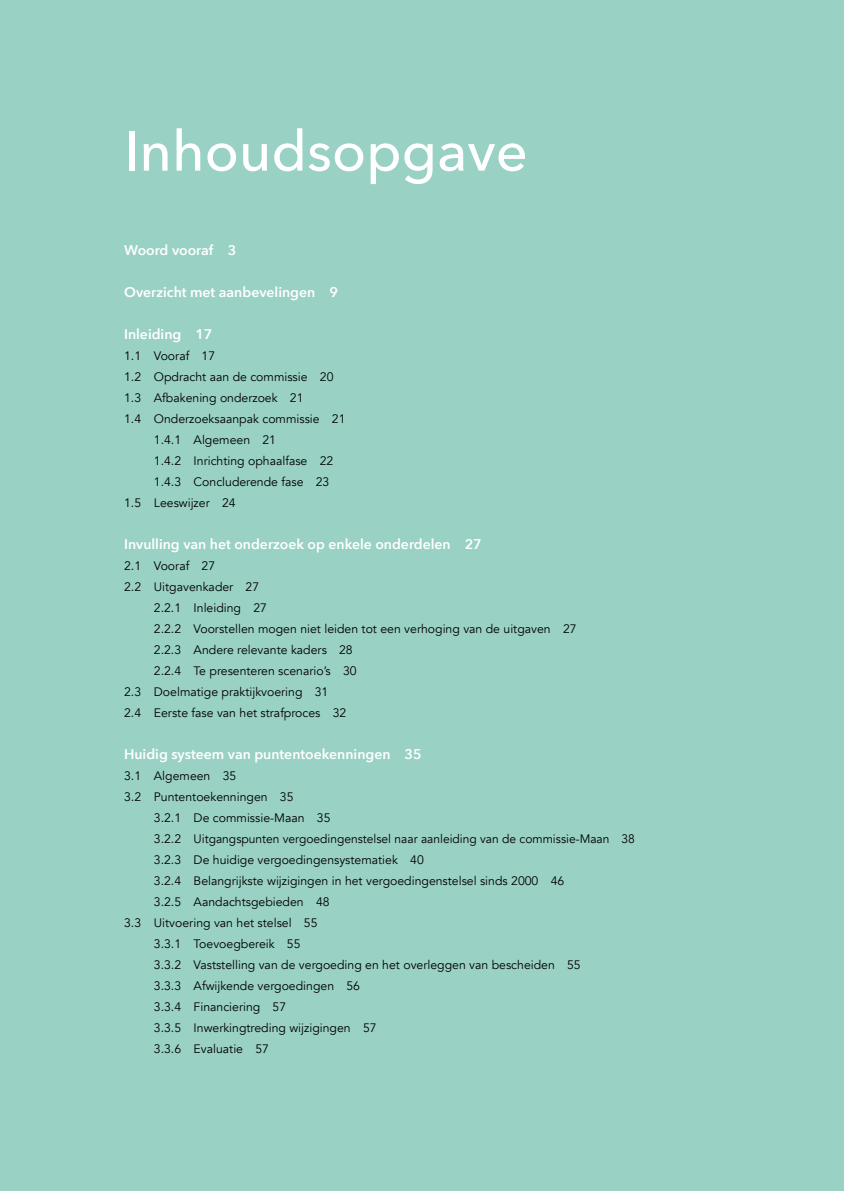
<style>
.page{position:relative;width:844px;height:1191px;background:#fff}
.page>*{position:absolute;margin:0;border:0;box-sizing:border-box;transform-origin:0 0}
.t1{font:500 56px "Avenir Next";color:#fff}
.t2{font:600 14px "Avenir Next";color:#fff}
.t3{font:12.25px "Avenir";color:#000}
</style>
<div class="page">
<div style="left:1px;top:0;width:842px;height:1191px;background:#99d1c4"></div>
<h1 class="t1" style="left:124px;top:103px;width:405px">Inhoudsopgave</h1>
<p class="t2" style="left:124px;top:238px;width:114px">Woord vooraf 3</p>
<p class="t2" style="left:124px;top:280px;width:215px">Overzicht met aanbevelingen 9</p>
<p class="t2" style="left:124px;top:322px;width:90px">Inleiding 17</p>
<p class="t3" style="left:124px;top:348px;width:93px">1.1 Vooraf 17</p>
<p class="t3" style="left:124px;top:369px;width:211px">1.2 Opdracht aan de commissie 20</p>
<p class="t3" style="left:124px;top:390px;width:181px">1.3 Afbakening onderzoek 21</p>
<p class="t3" style="left:124px;top:411px;width:223px">1.4 Onderzoeksaanpak commissie 21</p>
<p class="t3" style="left:154px;top:432px;width:124px">1.4.1 Algemeen 21</p>
<p class="t3" style="left:154px;top:453px;width:181px">1.4.2 Inrichting ophaalfase 22</p>
<p class="t3" style="left:154px;top:474px;width:177px">1.4.3 Concluderende fase 23</p>
<p class="t3" style="left:124px;top:495px;width:113px">1.5 Leeswijzer 24</p>
<p class="t2" style="left:124px;top:532px;width:359px">Invulling van het onderzoek op enkele onderdelen 27</p>
<p class="t3" style="left:124px;top:558px;width:93px">2.1 Vooraf 27</p>
<p class="t3" style="left:124px;top:579px;width:137px">2.2 Uitgavenkader 27</p>
<p class="t3" style="left:154px;top:600px;width:115px">2.2.1 Inleiding 27</p>
<p class="t3" style="left:154px;top:621px;width:424px">2.2.2 Voorstellen mogen niet leiden tot een verhoging van de uitgaven 27</p>
<p class="t3" style="left:154px;top:642px;width:200px">2.2.3 Andere relevante kaders 28</p>
<p class="t3" style="left:154px;top:663px;width:204px">2.2.4 Te presenteren scenario’s 30</p>
<p class="t3" style="left:124px;top:684px;width:206px">2.3 Doelmatige praktijkvoering 31</p>
<p class="t3" style="left:124px;top:705px;width:224px">2.4 Eerste fase van het strafproces 32</p>
<p class="t2" style="left:124px;top:742px;width:299px">Huidig systeem van puntentoekenningen 35</p>
<p class="t3" style="left:124px;top:768px;width:114px">3.1 Algemeen 35</p>
<p class="t3" style="left:124px;top:789px;width:171px">3.2 Puntentoekenningen 35</p>
<p class="t3" style="left:154px;top:810px;width:178px">3.2.1 De commissie-Maan 35</p>
<p class="t3" style="left:154px;top:831px;width:482px">3.2.2 Uitgangspunten vergoedingenstelsel naar aanleiding van de commissie-Maan 38</p>
<p class="t3" style="left:154px;top:852px;width:271px">3.2.3 De huidige vergoedingensystematiek 40</p>
<p class="t3" style="left:154px;top:873px;width:412px">3.2.4 Belangrijkste wijzigingen in het vergoedingenstelsel sinds 2000 46</p>
<p class="t3" style="left:154px;top:894px;width:177px">3.2.5 Aandachtsgebieden 48</p>
<p class="t3" style="left:124px;top:915px;width:195px">3.3 Uitvoering van het stelsel 55</p>
<p class="t3" style="left:154px;top:936px;width:148px">3.3.1 Toevoegbereik 55</p>
<p class="t3" style="left:154px;top:957px;width:428px">3.3.2 Vaststelling van de vergoeding en het overleggen van bescheiden 55</p>
<p class="t3" style="left:154px;top:978px;width:208px">3.3.3 Afwijkende vergoedingen 56</p>
<p class="t3" style="left:154px;top:999px;width:134px">3.3.4 Financiering 57</p>
<p class="t3" style="left:154px;top:1020px;width:224px">3.3.5 Inwerkingtreding wijzigingen 57</p>
<p class="t3" style="left:154px;top:1041px;width:117px">3.3.6 Evaluatie 57</p>
</div>
